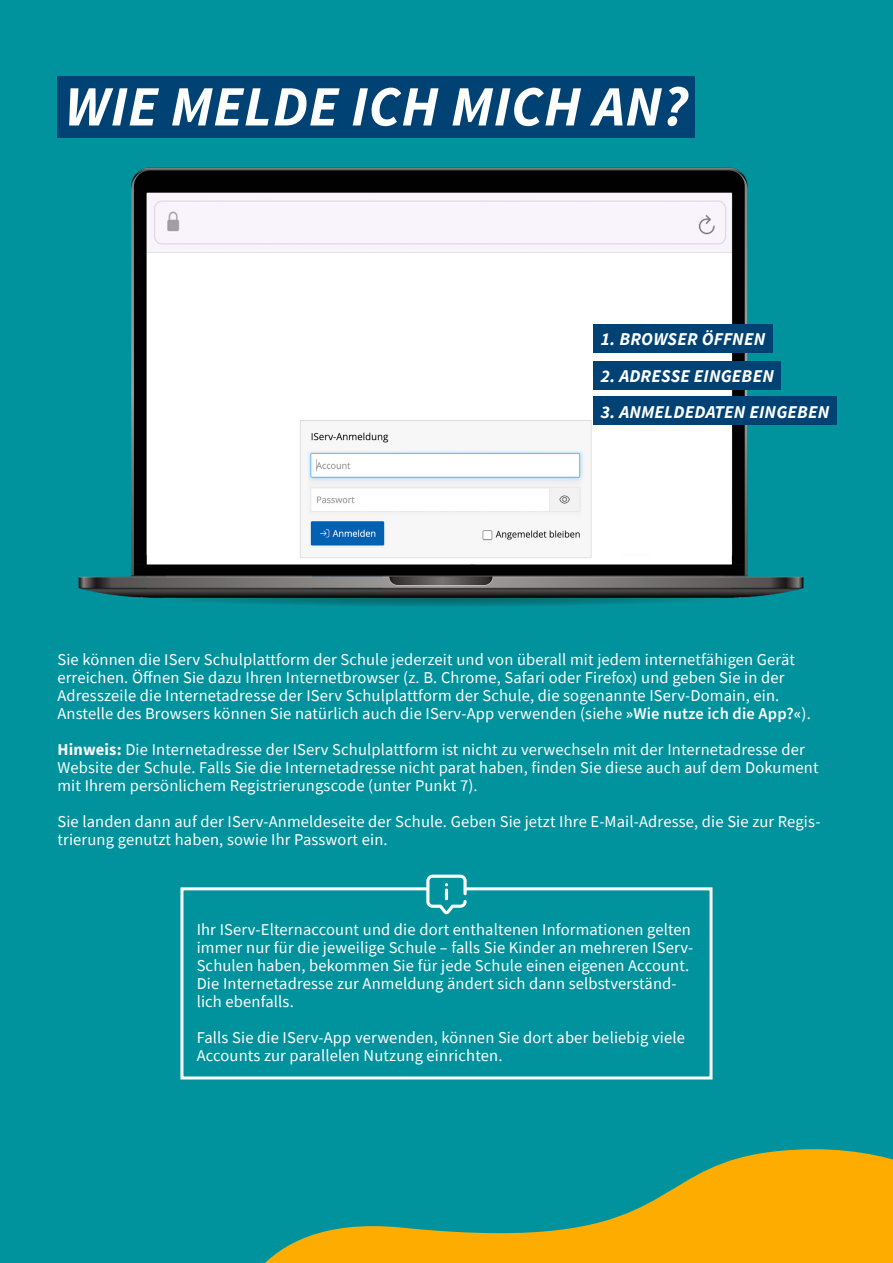
<style>
.page{position:relative;width:893px;height:1263px;background:#00939e}
.page>*{position:absolute;margin:0;border:0;box-sizing:border-box;transform-origin:0 0}
.t1{font:italic 700 57px "Source Sans Pro";letter-spacing:.01em;color:#fff}
.t2{font:italic 700 18px "Source Sans Pro";letter-spacing:.01em;color:#fff}
.t3{font:16.5px/18px "Source Sans Pro";letter-spacing:.01em;color:#fff}
.s1{font-weight:600}
.s2{font-weight:700}
</style>
<div class="page">
<svg style="left:265px;top:1149px;width:628px;height:114px;fill:#ffac00"></svg>
<img style="left:78px;top:167px;width:758px;height:439px">
<div style="left:57px;top:77px;width:638px;height:61px;background:#004274"></div>
<div style="left:593px;top:361px;width:188px;height:28px;background:#004274"></div>
<div style="left:593px;top:324px;width:180px;height:28px;background:#004274"></div>
<div style="left:593px;top:397px;width:244px;height:28px;background:#004274"></div>
<div style="left:180px;top:887px;width:532px;height:192px;border:3px solid #fff"></div>
<svg style="left:426px;top:875px;width:41px;height:39px"></svg>
<h1 class="t1" style="left:65px;top:69px;width:624px">WIE MELDE ICH MICH AN?</h1>
<p class="t2" style="left:601px;top:327px;width:166px">1. BROWSER ÖFFNEN</p>
<p class="t2" style="left:601px;top:364px;width:175px">2. ADRESSE EINGEBEN</p>
<p class="t2" style="left:601px;top:400px;width:230px">3. ANMELDEDATEN EINGEBEN</p>
<p class="t3" style="left:57px;top:650px;width:755px">Sie können die IServ Schulplattform der Schule jederzeit und von überall mit jedem internetfähigen Gerät erreichen. Öffnen Sie dazu Ihren Internetbrowser (z. B. Chrome, Safari oder Firefox) und geben Sie in der Adresszeile die Internetadresse der IServ Schulplattform der Schule, die sogenannte IServ-Domain, ein.<br>Anstelle des Browsers können Sie natürlich auch die IServ-App verwenden (siehe <span class="s1">»Wie nutze ich die App?«</span>).</p>
<p class="t3" style="left:57px;top:740px;width:763px"><span class="s2">Hinweis:</span> Die Internetadresse der IServ Schulplattform ist nicht zu verwechseln mit der Internetadresse der<br>Website der Schule. Falls Sie die Internetadresse nicht parat haben, finden Sie diese auch auf dem Dokument mit Ihrem persönlichem Registrierungscode (unter Punkt 7).</p>
<p class="t3" style="left:57px;top:812px;width:765px">Sie landen dann auf der IServ-Anmeldeseite der Schule. Geben Sie jetzt Ihre E-Mail-Adresse, die Sie zur Regis&shy;trierung genutzt haben, sowie Ihr Passwort ein.</p>
<p class="t3" style="left:197px;top:920px;width:498px">Ihr IServ-Elternaccount und die dort enthaltenen Informationen gelten immer nur für die jeweilige Schule – falls Sie Kinder an mehreren IServ-Schulen haben, bekommen Sie für jede Schule einen eigenen Account.<br>Die Internetadresse zur Anmeldung ändert sich dann selbstverständ&shy;lich ebenfalls.</p>
<p class="t3" style="left:197px;top:1028px;width:490px">Falls Sie die IServ-App verwenden, können Sie dort aber beliebig viele<br>Accounts zur parallelen Nutzung einrichten.</p>
</div>
